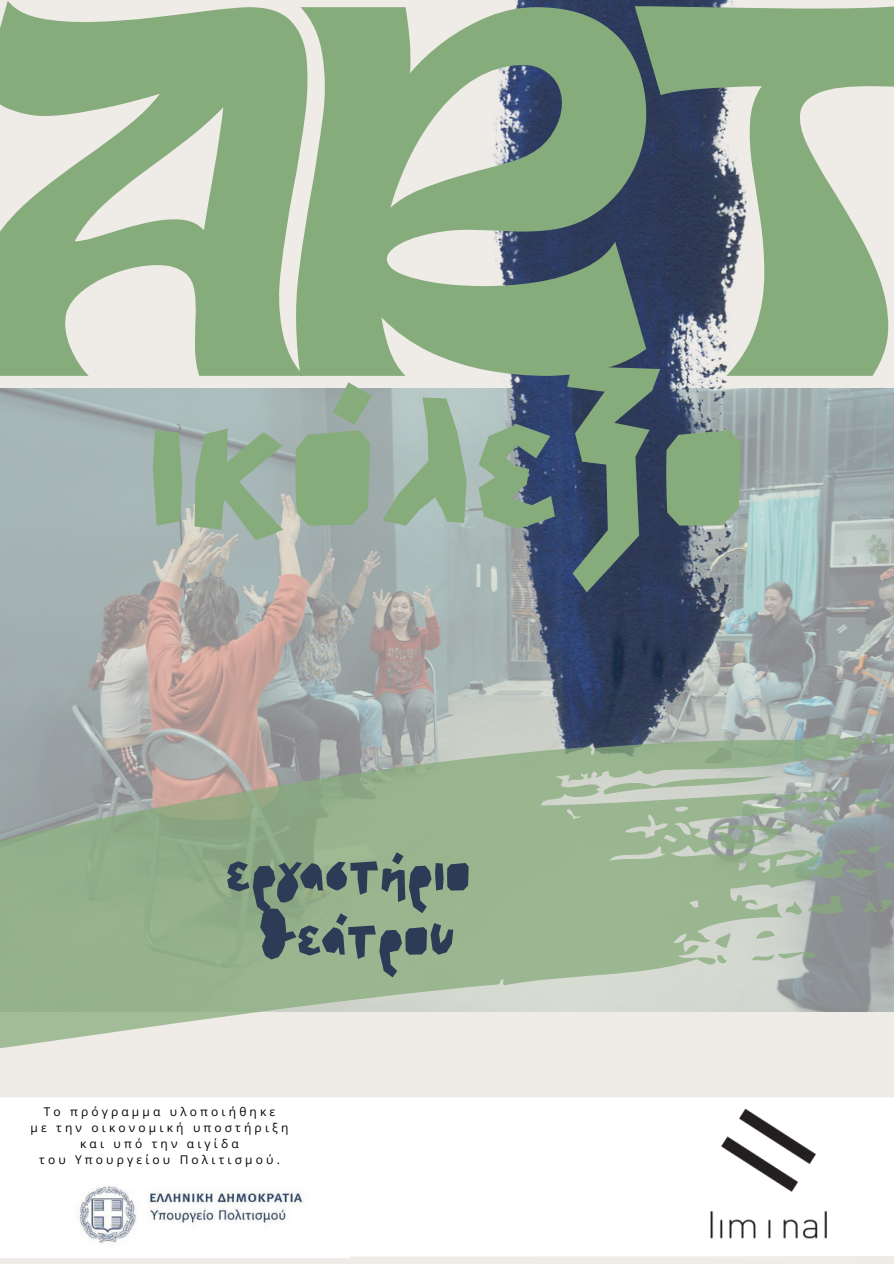
<style>
.page{position:relative;width:894px;height:1264px;background:#fff}
.page>*{position:absolute;margin:0;border:0;box-sizing:border-box;transform-origin:0 0}
.t1{font:499.95px "Sceageus";color:#87ac7c}
.t2{font:202.5px "NF PAGKAKI Full";color:#87ac7c}
.t3{font:58.5px/64.2px "NF PAGKAKI Full";color:#2e3b56;text-align:center}
.t4{font:12px "Open Sans";letter-spacing:.26em;color:#000}
</style>
<div class="page">
<div style="left:0;top:0;width:893px;height:1263px;background:#efece8"></div>
<img style="left:0;top:388px;width:893px;height:623px">
<img style="left:482px;top:0;width:301px;height:733px">
<svg style="left:873px;top:733px;width:20px;height:14px"></svg>
<svg style="left:873px;top:783px;width:20px;height:27px"></svg>
<svg style="left:873px;top:844px;width:20px;height:35px"></svg>
<svg style="left:873px;top:898px;width:20px;height:15px"></svg>
<svg style="left:0;top:733px;width:873px;height:316px;background:#a6b8a0"></svg>
<svg style="left:603px;top:776px;width:236px;height:33px;background:#b2c1af"></svg>
<svg style="left:708px;top:818px;width:85px;height:36px;background:#a5b2a4"></svg>
<svg style="left:811px;top:817px;width:26px;height:14px"></svg>
<div style="left:0;top:1097px;width:893px;height:159px;background:#fff"></div>
<img style="left:683px;top:1097px;width:166px;height:159px">
<img style="left:0;top:1167px;width:349px;height:90px">
<h1 class="t1" style="left:-21px;top:1px;width:1008px">ART</h1>
<p class="t2" style="left:147px;top:337px;width:601px">ικόλεξο</p>
<p class="t3" style="left:225px;top:838px;width:246px">εργαστήριο θεάτρου</p>
<h2 class="t4" style="left:44px;top:1103px;width:233px">Το πρόγραμμα υλοποιήθηκε</h2>
<p class="t4" style="left:31px;top:1119px;width:259px">με την οικονομική υποστήριξη</p>
<h3 class="t4" style="left:80px;top:1135px;width:160px">και υπό την αιγίδα</h3>
<p class="t4" style="left:39px;top:1151px;width:242px">του Υπουργείου Πολιτισμού.</p>
</div>
